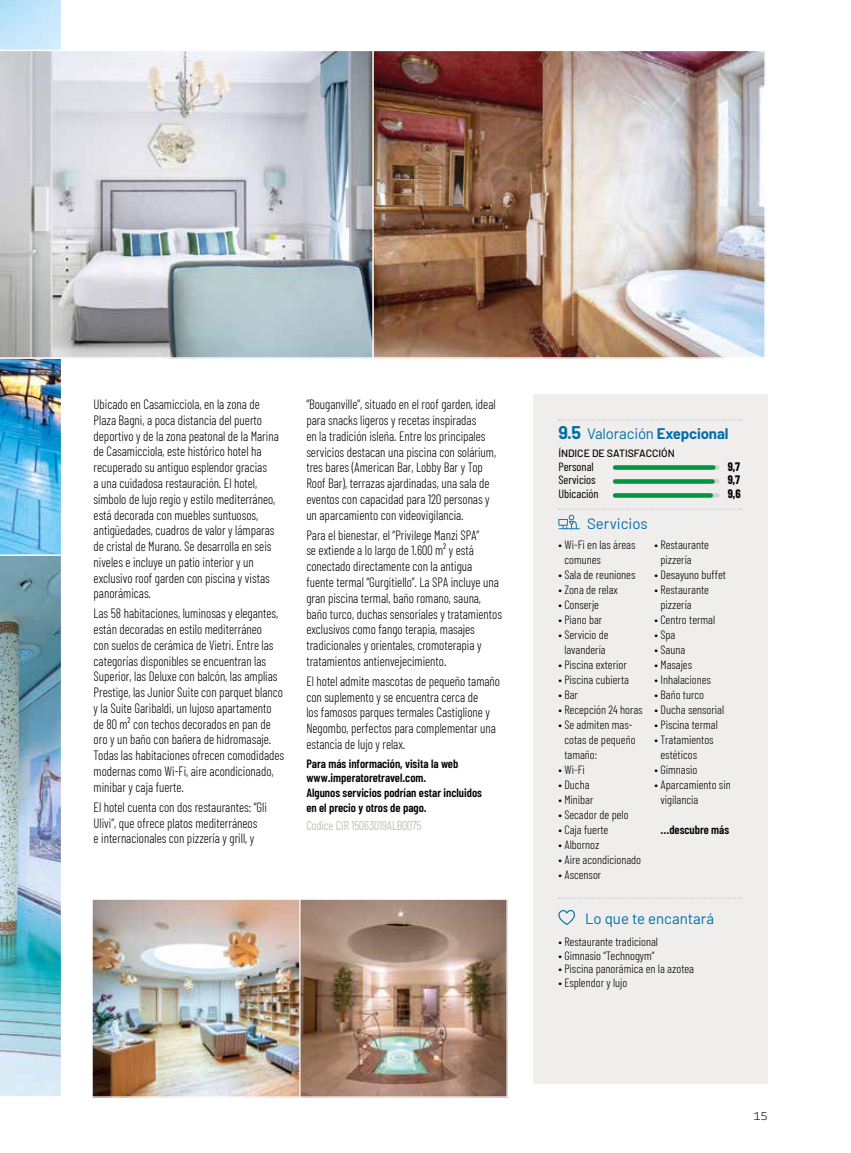
<style>
.page{position:relative;width:851px;height:1153px;background:#fff}
.page>*{position:absolute;margin:0;border:0;box-sizing:border-box;transform-origin:0 0}
.t1{font:15px "Barlow";color:#006fa8}
.t2{font:300 13.5px/15.8px "Barlow Condensed";color:#000;scale:.94 1}
.t3{font:300 12.75px "Barlow Condensed";color:#b2b1a8;scale:.95 1}
.t4{font:300 12px/15px "Barlow Condensed";color:#000}
.t5{font:600 12px/14.7px "Barlow Condensed";color:#000}
.t6{font:12px "Barlow Condensed";color:#000}
.t7{font:700 12px "Barlow Condensed";color:#000}
.t8{font:300 11.25px "Georama";color:#000}
.t9{font:500 10.5px "Barlow";color:#000}
.s1{font-weight:700;font-size:18px}
.s2{font-weight:700}
</style>
<div class="page">
<img style="left:0;top:0;width:61px;height:1096px">
<svg style="left:0;top:50px;width:372px;height:309px;background:#c0c6cc"></svg>
<img style="left:375px;top:53px;width:387px;height:303px">
<div style="left:372px;top:50px;width:393px;height:309px;border:2px solid #fff"></div>
<img style="left:300px;top:900px;width:205px;height:195px">
<div style="left:298px;top:898px;width:209px;height:199px;border:1px solid #fff"></div>
<img style="left:93px;top:900px;width:205px;height:195px">
<div style="left:91px;top:898px;width:209px;height:199px;border:1px solid #fff"></div>
<div style="left:533px;top:394px;width:234px;height:689px;background:#efeeec"></div>
<svg style="left:558px;top:508px;width:183px;height:21px"></svg>
<svg style="left:558px;top:419px;width:183px;height:1px"></svg>
<svg style="left:559px;top:897px;width:182px;height:1px"></svg>
<svg style="left:713px;top:465px;width:4px;height:4px"></svg>
<svg style="left:712px;top:479px;width:5px;height:4px"></svg>
<svg style="left:710px;top:493px;width:7px;height:4px"></svg>
<svg style="left:615px;top:465px;width:98px;height:4px"></svg>
<svg style="left:615px;top:479px;width:97px;height:4px"></svg>
<svg style="left:615px;top:493px;width:95px;height:4px"></svg>
<svg style="left:558px;top:909px;width:17px;height:15px"></svg>
<p class="t2" style="left:94px;top:396px;width:198px">Ubicado en Casamicciola, en la zona de Plaza Bagni, a poca distancia del puerto deportivo y de la zona peatonal de la Marina de Casamicciola, este histórico hotel ha recuperado su antiguo esplendor gracias<br>a una cuidadosa restauración. El hotel, símbolo de lujo regio y estilo mediterráneo, está decorada con muebles suntuosos, antigüedades, cuadros de valor y lámparas de cristal de Murano. Se desarrolla en seis niveles e incluye un patio interior y un exclusivo roof garden con piscina y vistas panorámicas.</p>
<p class="t2" style="left:94px;top:605px;width:204px">Las 58 habitaciones, luminosas y elegantes, están decoradas en estilo mediterráneo<br>con suelos de cerámica de Vietri. Entre las categorías disponibles se encuentran las Superior, las Deluxe con balcón, las amplias Prestige, las Junior Suite con parquet blanco y la Suite Garibaldi, un lujoso apartamento de 80 m² con techos decorados en pan de oro y un baño con bañera de hidromasaje.<br>Todas las habitaciones ofrecen comodidades modernas como Wi-Fi, aire acondicionado, minibar y caja fuerte.</p>
<p class="t2" style="left:94px;top:798px;width:186px">El hotel cuenta con dos restaurantes: “Gli<br>Ulivi”, que ofrece platos mediterráneos<br>e internacionales con pizzería y grill, y</p>
<p class="t2" style="left:306px;top:396px;width:203px">“Bouganville”, situado en el roof garden, ideal para snacks ligeros y recetas inspiradas<br>en la tradición isleña. Entre los principales servicios destacan una piscina con solárium, tres bares (American Bar, Lobby Bar y Top Roof Bar), terrazas ajardinadas, una sala de eventos con capacidad para 120 personas y un aparcamiento con videovigilancia.</p>
<p class="t2" style="left:306px;top:526px;width:209px">Para el bienestar, el “Privilege Manzi SPA”<br>se extiende a lo largo de 1.600 m² y está conectado directamente con la antigua fuente termal “Gurgitiello”. La SPA incluye una gran piscina termal, baño romano, sauna, baño turco, duchas sensoriales y tratamientos exclusivos como fango terapia, masajes tradicionales y orientales, cromoterapia y tratamientos antienvejecimiento.</p>
<p class="t2" style="left:306px;top:672px;width:207px">El hotel admite mascotas de pequeño tamaño con suplemento y se encuentra cerca de<br>los famosos parques termales Castiglione y Negombo, perfectos para complementar una estancia de lujo y relax.</p>
<p class="t5" style="left:306px;top:755px;width:177px">Para más información, visita la web www.imperatoretravel.com.<br>Algunos servicios podrían estar incluidos en el precio y otros de pago.</p>
<p class="t3" style="left:306px;top:816px;width:122px">Codice CIR 15063019ALB0075</p>
<p class="t1" style="left:558px;top:423px;width:171px"><span class="s1">9.5</span> Valoración <span class="s2">Exepcional</span></p>
<p class="t9" style="left:558px;top:446px;width:118px">ÍNDICE DE SATISFACCIÓN</p>
<p class="t6" style="left:558px;top:459px;width:37px">Personal</p>
<p class="t7" style="left:727px;top:458px;width:14px">9,7</p>
<p class="t6" style="left:558px;top:472px;width:39px">Servicios</p>
<p class="t7" style="left:727px;top:471px;width:14px">9,7</p>
<p class="t6" style="left:558px;top:486px;width:42px">Ubicación</p>
<p class="t7" style="left:727px;top:485px;width:15px">9,6</p>
<p class="t1" style="left:587px;top:513px;width:62px">Servicios</p>
<p class="t4" style="left:564px;top:536px;width:72px;text-indent:-6px">• Wi-Fi en las áreas comunes</p>
<p class="t4" style="left:558px;top:566px;width:79px">• Sala de reuniones</p>
<p class="t4" style="left:558px;top:581px;width:61px">• Zona de relax</p>
<p class="t4" style="left:558px;top:596px;width:42px">• Conserje</p>
<p class="t4" style="left:558px;top:611px;width:45px">• Piano bar</p>
<p class="t4" style="left:558px;top:626px;width:52px;text-align:center">• Servicio de lavandería</p>
<p class="t4" style="left:558px;top:656px;width:70px">• Piscina exterior</p>
<p class="t4" style="left:558px;top:671px;width:72px">• Piscina cubierta</p>
<p class="t4" style="left:558px;top:686px;width:21px">• Bar</p>
<p class="t4" style="left:558px;top:701px;width:86px">• Recepción 24 horas</p>
<p class="t4" style="left:564px;top:716px;width:73px;text-indent:-6px">• Se admiten mas&shy;cotas de pequeño tamaño:</p>
<p class="t4" style="left:558px;top:761px;width:28px">• Wi-Fi</p>
<p class="t4" style="left:558px;top:776px;width:33px">• Ducha</p>
<p class="t4" style="left:558px;top:791px;width:37px">• Minibar</p>
<p class="t4" style="left:558px;top:806px;width:72px">• Secador de pelo</p>
<p class="t4" style="left:558px;top:821px;width:52px">• Caja fuerte</p>
<p class="t4" style="left:558px;top:836px;width:42px">• Albornoz</p>
<p class="t4" style="left:558px;top:851px;width:84px">• Aire acondicionado</p>
<p class="t4" style="left:558px;top:866px;width:44px">• Ascensor</p>
<p class="t4" style="left:660px;top:536px;width:50px;text-indent:-6px">• Restaurante pizzería</p>
<p class="t4" style="left:654px;top:566px;width:73px">• Desayuno buffet</p>
<p class="t4" style="left:660px;top:581px;width:50px;text-indent:-6px">• Restaurante pizzería</p>
<p class="t4" style="left:654px;top:611px;width:62px">• Centro termal</p>
<p class="t4" style="left:654px;top:626px;width:22px">• Spa</p>
<p class="t4" style="left:654px;top:641px;width:32px">• Sauna</p>
<p class="t4" style="left:654px;top:656px;width:39px">• Masajes</p>
<p class="t4" style="left:654px;top:671px;width:58px">• Inhalaciones</p>
<p class="t4" style="left:654px;top:686px;width:51px">• Baño turco</p>
<p class="t4" style="left:654px;top:701px;width:71px">• Ducha sensorial</p>
<p class="t4" style="left:654px;top:716px;width:65px">• Piscina termal</p>
<p class="t4" style="left:660px;top:731px;width:55px;text-indent:-6px">• Tratamientos estéticos</p>
<p class="t4" style="left:654px;top:761px;width:44px">• Gimnasio</p>
<p class="t4" style="left:660px;top:776px;width:72px;text-indent:-6px">• Aparcamiento sin vigilancia</p>
<p class="t5" style="left:660px;top:821px;width:70px">...descubre más</p>
<p class="t1" style="left:585px;top:907px;width:130px">Lo que te encantará</p>
<p class="t4" style="left:558px;top:933px;width:101px">• Restaurante tradicional</p>
<p class="t4" style="left:558px;top:947px;width:97px">• Gimnasio “Technogym”</p>
<p class="t4" style="left:558px;top:960px;width:137px">• Piscina panorámica en la azotea</p>
<p class="t4" style="left:558px;top:974px;width:70px">• Esplendor y lujo</p>
<p class="t8" style="left:753px;top:1107px;width:15px">15</p>
</div>
